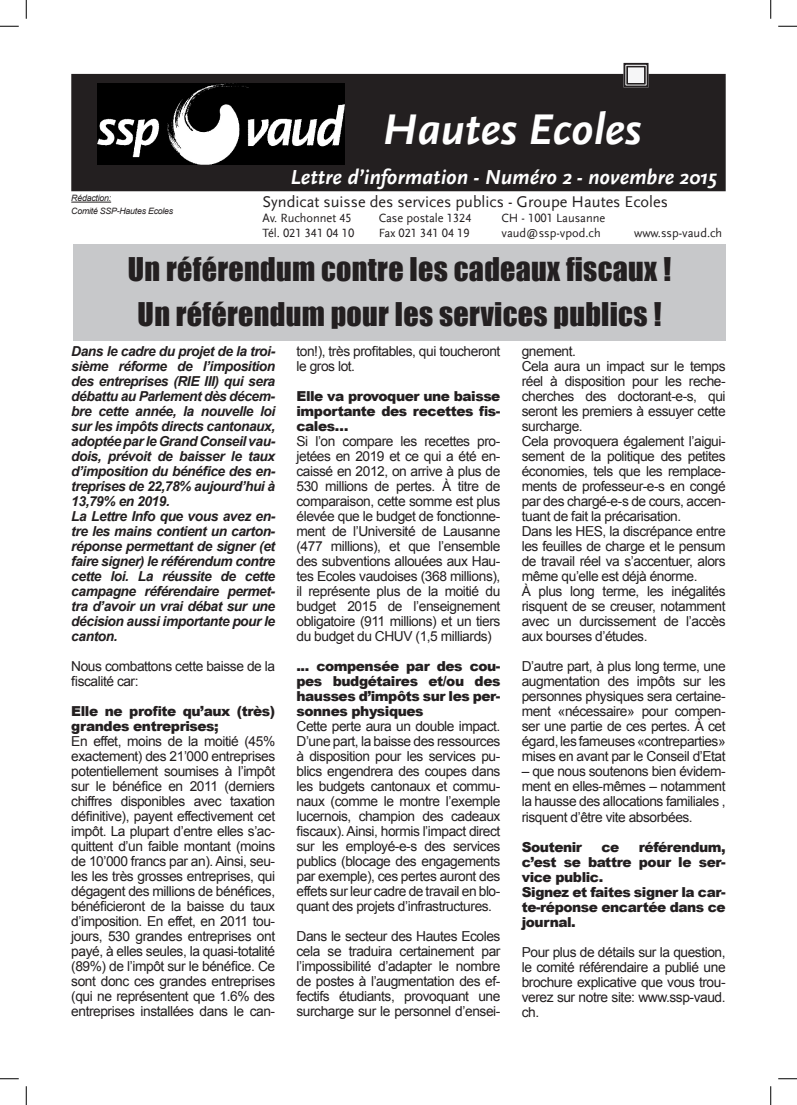
<style>
.page{position:relative;width:797px;height:1105px;background:#fff}
.page>*{position:absolute;margin:0;border:0;box-sizing:border-box;transform-origin:0 0}
.t1{font:italic 700 45px "Scala Sans";color:#fff}
.t2{font:30px/45px "Impact";letter-spacing:.01em;color:#231f20;text-align:center}
.t3{font:italic 700 21.25px "Scala Sans";color:#fff}
.t4{font:16.25px "Scala Sans LF";color:#231f20}
.t5{font:13.75px/15px "Arial";letter-spacing:-.03em;color:#231f20;text-align:justify}
.t6{font:italic 700 13.75px/15px "Arial";letter-spacing:-.03em;color:#231f20}
.t7{font:900 13.75px/15px "Arial";letter-spacing:-.03em;color:#231f20}
.t8{font:12.5px "Scala Sans LF";color:#231f20}
.t9{font:italic 8.75px/12.5px "Arial";letter-spacing:-.025em;color:#231f20}
</style>
<div class="page">
<div style="left:74px;top:76px;width:649px;height:113px;background:#231f20"></div>
<div style="left:71px;top:74px;width:654px;height:117px;border:5px solid #231f20"></div>
<img style="left:97px;top:84px;width:248px;height:80px">
<hr style="left:71px;top:202px;width:40px;height:1px;background:#231f20">
<svg style="left:622px;top:62px;width:27px;height:26px"></svg>
<div style="left:627px;top:67px;width:17px;height:17px;background:#f6f6f7"></div>
<div style="left:626px;top:66px;width:19px;height:18px;border:1px solid #231f20"></div>
<div style="left:73px;top:244px;width:652px;height:97px;background:#c7c8ca"></div>
<svg style="left:0;top:25px;width:19px;height:2px"></svg>
<svg style="left:778px;top:25px;width:19px;height:2px"></svg>
<svg style="left:0;top:1078px;width:19px;height:1px"></svg>
<svg style="left:778px;top:1078px;width:19px;height:1px"></svg>
<svg style="left:25px;top:0;width:2px;height:19px"></svg>
<svg style="left:25px;top:1086px;width:2px;height:19px"></svg>
<svg style="left:770px;top:0;width:1px;height:19px"></svg>
<svg style="left:770px;top:1086px;width:1px;height:19px"></svg>
<h1 class="t1" style="left:382px;top:104px;width:260px">Hautes Ecoles</h1>
<h3 class="t3" style="left:290px;top:165px;width:427px">Lettre d’information - Numéro 2 - novembre 2015</h3>
<p class="t9" style="left:71px;top:192px;width:103px">Rédaction:<br>Comité SSP-Hautes Ecoles</p>
<p class="t4" style="left:262px;top:193px;width:407px">Syndicat suisse des services publics - Groupe Hautes Ecoles</p>
<p class="t8" style="left:262px;top:211px;width:91px">Av. Ruchonnet 45</p>
<p class="t8" style="left:379px;top:211px;width:94px">Case postale 1324</p>
<p class="t8" style="left:501px;top:211px;width:105px">CH - 1001 Lausanne</p>
<p class="t8" style="left:262px;top:226px;width:93px">Tél. 021 341 04 10</p>
<p class="t8" style="left:379px;top:226px;width:92px">Fax 021 341 04 19</p>
<p class="t8" style="left:501px;top:226px;width:101px">vaud@ssp-vpod.ch</p>
<p class="t8" style="left:634px;top:226px;width:90px">www.ssp-vaud.ch</p>
<h2 class="t2" style="left:128px;top:246px;width:545px">Un référendum contre les cadeaux fiscaux !<br>Un référendum pour les services publics !</h2>
<p class="t6" style="left:71px;top:344px;width:205px">Dans le cadre du projet de la troi&shy;sième réforme de l’imposition des entreprises (RIE III) qui sera débattu au Parlement dès décem&shy;bre cette année, la nouvelle loi sur les impôts directs cantonaux, adoptée par le Grand Conseil vau&shy;dois, prévoit de baisser le taux d’imposition du bénéfice des en&shy;treprises de 22,78% aujourd’hui à<br>13,79% en 2019.<br>La Lettre Info que vous avez en&shy;tre les mains contient un carton&shy;réponse permettant de signer (et faire signer) le référendum contre cette loi. La réussite de cette campagne référendaire permet&shy;tra d’avoir un vrai débat sur une décision aussi importante pour le canton.</p>
<p class="t5" style="left:71px;top:659px;width:205px">Nous combattons cette baisse de la fiscalité car:</p>
<p class="t7" style="left:71px;top:703px;width:205px">Elle ne profite qu’aux (très) grandes entreprises;</p>
<p class="t5" style="left:71px;top:734px;width:205px">En effet, moins de la moitié (45% exactement) des 21’000 entreprises potentiellement soumises à l’impôt sur le bénéfice en 2011 (derniers chiffres disponibles avec taxation définitive), payent effectivement cet impôt. La plupart d’entre elles s’ac&shy;quittent d’un faible montant (moins de 10’000 francs par an). Ainsi, seu&shy;les les très grosses entreprises, qui dégagent des millions de bénéfices, bénéficieront de la baisse du taux d’imposition. En effet, en 2011 tou&shy;jours, 530 grandes entreprises ont payé, à elles seules, la quasi-totalité (89%) de l’impôt sur le bénéfice. Ce sont donc ces grandes entreprises (qui ne représentent que 1.6% des entreprises installées dans le can-</p>
<p class="t5" style="left:296px;top:344px;width:205px">ton!), très profitables, qui toucheront le gros lot.</p>
<p class="t7" style="left:296px;top:388px;width:205px;text-align:justify">Elle va provoquer une baisse importante des recettes fis&shy;cales…</p>
<p class="t5" style="left:296px;top:434px;width:205px">Si l’on compare les recettes pro&shy;jetées en 2019 et ce qui a été en&shy;caissé en 2012, on arrive à plus de 530 millions de pertes. À titre de comparaison, cette somme est plus élevée que le budget de fonctionne&shy;ment de l’Université de Lausanne (477 millions), et que l’ensemble des subventions allouées aux Hau&shy;tes Ecoles vaudoises (368 millions), il représente plus de la moitié du budget 2015 de l’enseignement obligatoire (911 millions) et un tiers du budget du CHUV (1,5 milliards)</p>
<p class="t7" style="left:296px;top:658px;width:205px;text-align:justify">... compensée par des cou&shy;pes budgétaires et/ou des hausses d’impôts sur les per&shy;sonnes physiques</p>
<p class="t5" style="left:296px;top:719px;width:205px">Cette perte aura un double impact.<br>D’une part, la baisse des ressources à disposition pour les services pu&shy;blics engendrera des coupes dans les budgets cantonaux et commu&shy;naux (comme le montre l’exemple lucernois, champion des cadeaux fiscaux). Ainsi, hormis l’impact direct sur les employé-e-s des services publics (blocage des engagements par exemple), ces pertes auront des effets sur leur cadre de travail en blo&shy;quant des projets d’infrastructures.</p>
<p class="t5" style="left:296px;top:929px;width:205px">Dans le secteur des Hautes Ecoles cela se traduira certainement par l’impossibilité d’adapter le nombre de postes à l’augmentation des ef&shy;fectifs étudiants, provoquant une surcharge sur le personnel d’ensei-</p>
<p class="t5" style="left:521px;top:344px;width:205px;text-align:left">gnement.<br>Cela aura un impact sur le temps réel à disposition pour les reche&shy;cherches des doctorant-e-s, qui seront les premiers à essuyer cette surcharge.<br>Cela provoquera également l’aigui&shy;sement de la politique des petites économies, tels que les remplace&shy;ments de professeur-e-s en congé par des chargé-e-s de cours, accen&shy;tuant de fait la précarisation.<br>Dans les HES, la discrépance entre les feuilles de charge et le pensum de travail réel va s’accentuer, alors même qu’elle est déjà énorme.<br>À plus long terme, les inégalités risquent de se creuser, notamment avec un durcissement de l’accès aux bourses d’études.</p>
<p class="t5" style="left:521px;top:659px;width:205px">D’autre part, à plus long terme, une augmentation des impôts sur les personnes physiques sera certaine&shy;ment «nécessaire» pour compen&shy;ser une partie de ces pertes. À cet égard, les fameuses «contreparties» mises en avant par le Conseil d’Etat</p>
<p class="t5" style="left:521px;top:764px;width:205px">– que nous soutenons bien évidem&shy;ment en elles-mêmes – notamment la hausse des allocations familiales , risquent d’être vite absorbées.</p>
<p class="t7" style="left:521px;top:839px;width:62px">Soutenir</p>
<p class="t7" style="left:601px;top:839px;width:19px">ce</p>
<p class="t7" style="left:521px;top:839px;width:205px;text-indent:117px">référendum, c’est se battre pour le ser&shy;vice public.<br>Signez et faites signer la car&shy;te-réponse encartée dans ce journal.</p>
<p class="t5" style="left:521px;top:944px;width:205px">Pour plus de détails sur la question, le comité référendaire a publié une brochure explicative que vous trou&shy;verez sur notre site: www.ssp-vaud. ch.</p>
</div>
